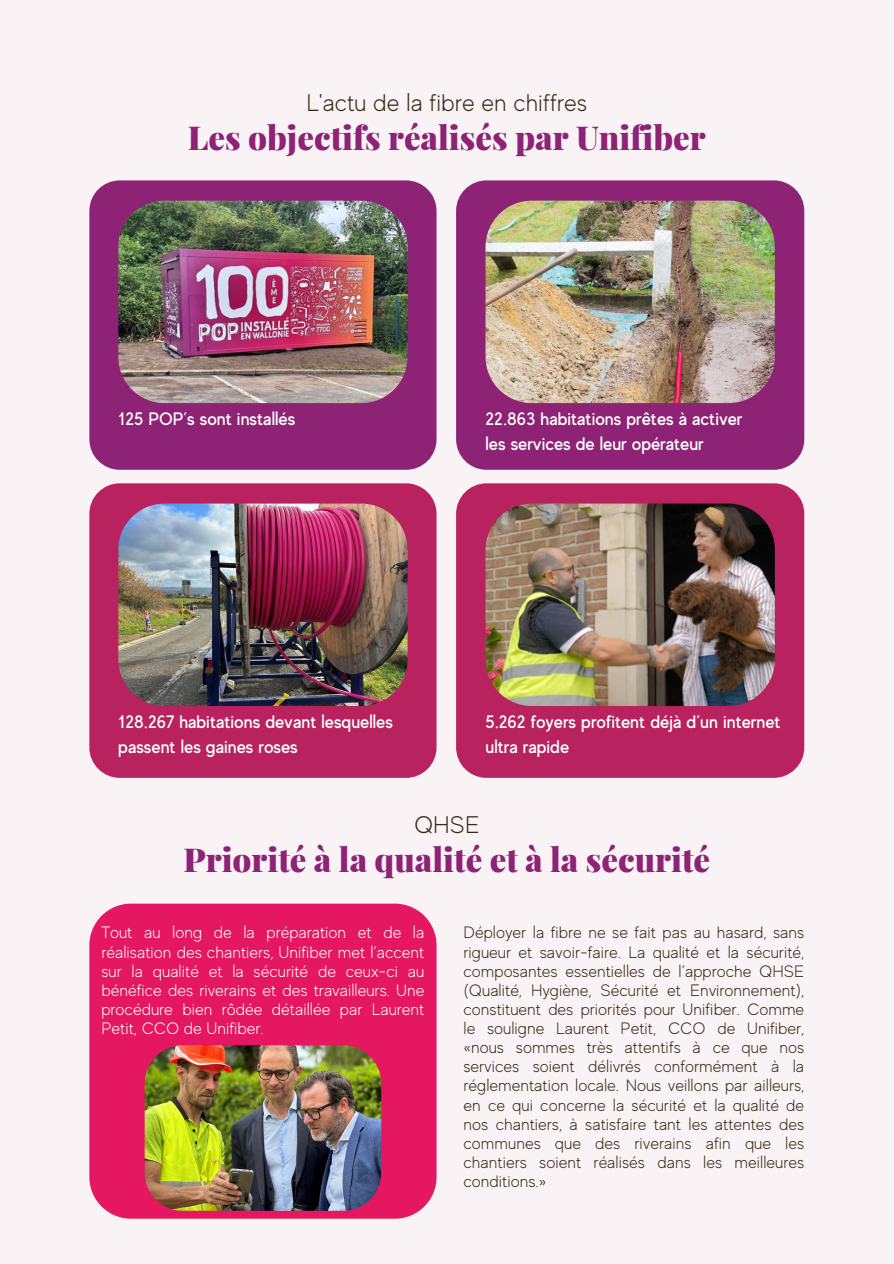
<style>
.page{position:relative;width:894px;height:1264px;background:#fff}
.page>*{position:absolute;margin:0;border:0;box-sizing:border-box;transform-origin:0 0}
.t1{font:900 33px "Playfair Display";color:#8e2376}
.t2{font:300 24px "MADE Evolve Sans";color:#372817}
.t3{font:500 18px/24.8px "MADE Evolve Sans";color:#fff}
.t4{font:300 16.5px/19.2px "MADE Evolve Sans";color:#372817;text-align:justify}
.t5{font:300 16.5px/19.2px "MADE Evolve Sans";color:#fff;text-align:justify}
</style>
<div class="page">
<div style="left:0;top:0;width:893px;height:1263px;background:#f9f3f6"></div>
<div style="left:89px;top:180px;width:347px;height:290px;background:#8e2376;border-radius:30px"></div>
<div style="left:456px;top:180px;width:348px;height:290px;background:#8e2376;border-radius:30px"></div>
<div style="left:89px;top:483px;width:347px;height:294px;background:#b8225e;border-radius:30px"></div>
<div style="left:456px;top:483px;width:348px;height:294px;background:#b8225e;border-radius:30px"></div>
<img style="left:118px;top:201px;width:289px;height:202px;border-radius:46px">
<img style="left:485px;top:201px;width:289px;height:202px;border-radius:46px">
<img style="left:118px;top:503px;width:289px;height:203px;border-radius:46px">
<img style="left:485px;top:503px;width:289px;height:203px;border-radius:46px">
<div style="left:89px;top:903px;width:347px;height:315px;background:#e51760"></div>
<img style="left:145px;top:1045px;width:236px;height:165px;border-radius:38px">
<h4 class="t2" style="left:306px;top:89px;width:282px">L'actu de la fibre en chiffres</h4>
<p class="t1" style="left:188px;top:114px;width:519px">Les objectifs réalisés par Unifiber</p>
<h4 class="t3" style="left:118px;top:407px;width:178px">125 POP’s sont installés</h4>
<p class="t3" style="left:485px;top:407px;width:258px">22.863 habitations prêtes à activer les services de leur opérateur</p>
<h4 class="t3" style="left:118px;top:709px;width:276px">128.267 habitations devant lesquelles passent les gaines roses</h4>
<p class="t3" style="left:485px;top:709px;width:296px">5.262 foyers profitent déjà d’un internet ultra rapide</p>
<p class="t2" style="left:414px;top:811px;width:67px">QHSE</p>
<h1 class="t1" style="left:183px;top:836px;width:528px">Priorité à la qualité et à la sécurité</h1>
<p class="t5" style="left:101px;top:923px;width:324px">Tout au long de la préparation et de la réalisation des chantiers, Unifiber met l’accent sur la qualité et la sécurité de ceux-ci au bénéfice des riverains et des travailleurs. Une procédure bien rôdée détaillée par Laurent Petit, CCO de Unifiber.</p>
<p class="t4" style="left:463px;top:923px;width:342px">Déployer la fibre ne se fait pas au hasard, sans rigueur et savoir-faire. La qualité et la sécurité, composantes essentielles de l’approche QHSE (Qualité, Hygiène, Sécurité et Environnement), constituent des priorités pour Unifiber. Comme le souligne Laurent Petit, CCO de Unifiber, «nous sommes très attentifs à ce que nos services soient délivrés conformément à la réglementation locale. Nous veillons par ailleurs, en ce qui concerne la sécurité et la qualité de nos chantiers, à satisfaire tant les attentes des communes que des riverains afin que les chantiers soient réalisés dans les meilleures conditions.»</p>
</div>
